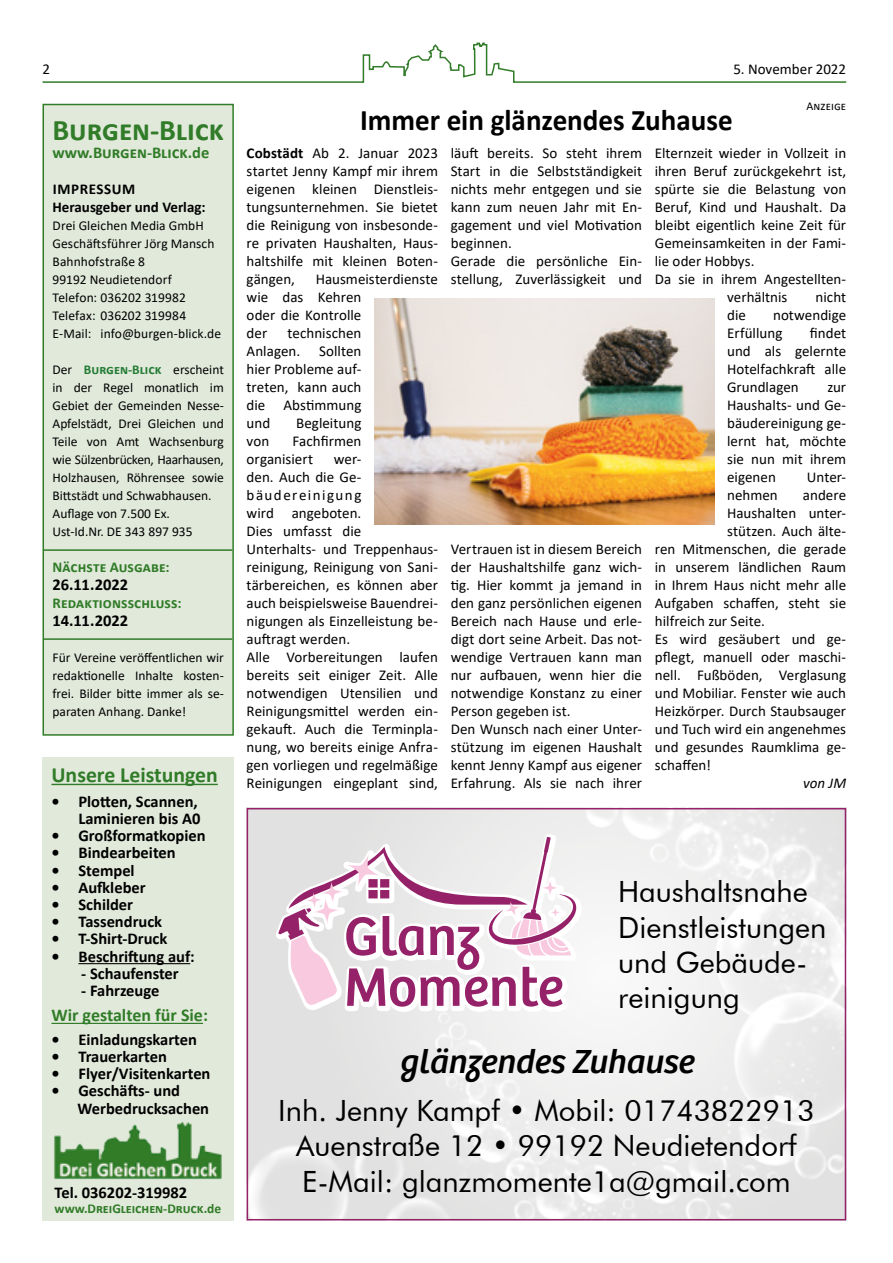
<style>
.page{position:relative;width:893px;height:1263px;background:#fff}
.page>*{position:absolute;margin:0;border:0;box-sizing:border-box;transform-origin:0 0}
.t1{font:italic 34.65px "Bree";color:#000}
.Headline_1{font:700 30px "Calibri";color:#000}
.t2{font:700 30px "Calibri";letter-spacing:-.005em;color:#317c28}
.t3{font:29.25px/35.1px "Futura BT";color:#000}
.t4{font:700 21.75px "Calibri";color:#317c28}
.t5{font:700 18px "Calibri";color:#317c28}
.Fließtext{font:700 16.5px/17.2px "Calibri";color:#000;text-align:right}
.t6{font:700 16.5px "Calibri";color:#317c28}
.Fließtext-2{font:15px/18px "Calibri";color:#000;text-align:justify}
.Fließtext-3{font:700 15px "Calibri";letter-spacing:.005em;color:#317c28}
.t7{font:700 15px "Calibri";color:#000}
.t8{font:700 15px "Calibri";letter-spacing:.04em;color:#000}
.Fließtext-4{font:italic 15px "Calibri";color:#000}
.Fließtext-5{font:13.5px/18px "Calibri";color:#000;text-align:justify}
.t9{font:700 13.5px "Calibri";letter-spacing:-.005em;color:#317c28}
.t10{font:12px "Calibri";letter-spacing:.01em;color:#000}
.s1{font-weight:700}
.s2{font-weight:700;color:#247c35}
</style>
<div class="page">
<img style="left:374px;top:299px;width:340px;height:225px">
<div style="left:43px;top:757px;width:191px;height:463px;background:#e1e9db"></div>
<hr style="left:51px;top:784px;width:167px;height:1px;background:#317c28">
<hr style="left:78px;top:963px;width:112px;height:1px;background:#000">
<hr style="left:51px;top:1023px;width:152px;height:1px;background:#317c28">
<img style="left:54px;top:1121px;width:168px;height:59px">
<svg style="left:42px;top:42px;width:805px;height:41px"></svg>
<div style="left:43px;top:104px;width:190px;height:631px;background:#e1e9db"></div>
<hr style="left:44px;top:549px;width:188px;height:2px;background:#317c28">
<hr style="left:44px;top:638px;width:188px;height:2px;background:#317c28">
<div style="left:43px;top:104px;width:191px;height:632px;border:2px solid #317c28"></div>
<svg style="left:276px;top:835px;width:305px;height:177px"></svg>
<svg style="left:277px;top:837px;width:299px;height:170px"></svg>
<div style="left:247px;top:808px;width:599px;height:412px;border:2px solid #952269"></div>
<p class="Fließtext-2" style="left:43px;top:60px;width:9px">2</p>
<p class="Fließtext-2" style="left:733px;top:60px;width:114px">5. November 2022</p>
<p class="t10" style="left:806px;top:98px;width:41px">Anzeige</p>
<p class="Headline_1" style="left:360px;top:98px;width:374px">Immer ein glänzendes Zuhause</p>
<p class="Fließtext-2" style="left:247px;top:144px;width:193px"><span class="s1">Cobstädt</span> Ab 2. Januar 2023 startet Jenny Kampf mir ihrem eigenen kleinen Dienstleis&shy;tungsunternehmen. Sie bietet die Reinigung von insbesonde&shy;re privaten Haushalten, Haus&shy;haltshilfe mit kleinen Boten&shy;gängen,</p>
<p class="t2" style="left:53px;top:109px;width:173px">Burgen-Blick</p>
<p class="t6" style="left:53px;top:141px;width:158px">www.Burgen-Blick.de</p>
<p class="t8" style="left:53px;top:178px;width:84px">IMPRESSUM</p>
<p class="t7" style="left:53px;top:196px;width:155px">Herausgeber und Verlag:</p>
<p class="Fließtext-5" style="left:53px;top:216px;width:153px">Drei Gleichen Media GmbH</p>
<p class="Fließtext-5" style="left:53px;top:234px;width:164px">Geschäftsführer Jörg Mansch</p>
<p class="Fließtext-5" style="left:53px;top:252px;width:94px">Bahnhofstraße 8</p>
<p class="Fließtext-5" style="left:53px;top:270px;width:121px">99192 Neudietendorf</p>
<p class="Fließtext-5" style="left:53px;top:288px;width:135px">Telefon: 036202 319982</p>
<p class="Fließtext-5" style="left:53px;top:306px;width:135px">Telefax: 036202 319984</p>
<p class="Fließtext-5" style="left:53px;top:324px;width:170px">E-Mail: info@burgen-blick.de</p>
<p class="Fließtext-5" style="left:53px;top:360px;width:173px">Der <span class="s2">Burgen-Blick</span> erscheint in der Regel monatlich im Gebiet der Gemeinden Nesse-Apfelstädt, Drei Gleichen und Teile von Amt Wachsenburg wie Sülzenbrücken, Haar-hausen, Holz-hausen, Röhrensee sowie Bitt-städt und Schwabhausen.</p>
<p class="Fließtext-5" style="left:53px;top:504px;width:119px">Auflage von 7.500 Ex.</p>
<p class="Fließtext-5" style="left:53px;top:522px;width:142px">Ust-Id.Nr. DE 343 897 935</p>
<p class="Fließtext-3" style="left:53px;top:556px;width:119px">Nächste Ausgabe:</p>
<p class="Fließtext" style="left:53px;top:576px;width:77px">26.11.2022</p>
<p class="Fließtext-3" style="left:53px;top:592px;width:131px">Redaktionsschluss:</p>
<p class="Fließtext" style="left:53px;top:612px;width:77px">14.11.2022</p>
<p class="Fließtext-5" style="left:53px;top:648px;width:173px">Für Vereine veröffentlichen wir redaktionelle Inhalte kosten&shy;frei. Bilder bitte immer als se&shy;paraten Anhang. Danke!</p>
<p class="Fließtext-2" style="left:451px;top:144px;width:193px">läuft bereits. So steht ihrem Start in die Selbstständigkeit nichts mehr entgegen und sie kann zum neuen Jahr mit En&shy;gagement und viel Motivation beginnen.</p>
<p class="Fließtext-2" style="left:451px;top:252px;width:193px">Gerade die persönliche Ein&shy;stellung, Zuverlässigkeit und</p>
<p class="Fließtext-2" style="left:655px;top:144px;width:193px">Elternzeit wieder in Vollzeit in ihren Beruf zurückgekehrt ist, spürte sie die Belastung von Beruf, Kind und Haushalt. Da bleibt eigentlich keine Zeit für Gemeinsamkeiten in der Fami&shy;lie oder Hobbys.</p>
<p class="Fließtext-2" style="left:727px;top:270px;width:121px;text-indent:-72px">Da sie in ihrem Angestellten&shy;verhältnis</p>
<p class="Fließtext-2" style="left:247px;top:270px;width:193px;text-align:left;text-indent:69px">Hausmeisterdienste wie das Kehren<br>oder die Kontrolle<br>der</p>
<p class="Fließtext-2" style="left:815px;top:288px;width:32px">nicht</p>
<p class="Fließtext-2" style="left:727px;top:306px;width:20px">die</p>
<p class="Fließtext-2" style="left:727px;top:306px;width:121px;text-indent:46px">notwendige<br>Erfüllung</p>
<p class="Fließtext-2" style="left:727px;top:324px;width:121px;text-indent:83px">findet und als gelernte Hotelfachkraft alle Grundlagen</p>
<p class="Fließtext-2" style="left:247px;top:324px;width:116px;text-indent:41px">technischen<br>Anlagen.</p>
<p class="Fließtext-2" style="left:247px;top:342px;width:116px;text-indent:72px">Sollten hier Probleme auf&shy;treten, kann auch die Abstimmung und</p>
<p class="Fließtext-2" style="left:727px;top:378px;width:121px;text-indent:100px">zur Haushalts- und Ge&shy;bäudereinigung ge&shy;lernt hat, möchte sie nun mit ihrem eigenen</p>
<p class="Fließtext-2" style="left:296px;top:414px;width:67px">Begleitung</p>
<p class="Fließtext-2" style="left:247px;top:432px;width:116px;text-indent:46px">Fachfirmen organisiert</p>
<p class="Fließtext-2" style="left:247px;top:432px;width:24px">von</p>
<p class="Fließtext-2" style="left:247px;top:450px;width:193px;text-align:left;text-indent:87px">wer-<br>den. Auch die Ge&shy;bäudereinigung<br>wird angeboten.<br>Dies umfasst die<br>Unterhalts- und Treppenhaus&shy;reinigung, Reinigung von Sani&shy;tärbereichen, es können aber auch beispielsweise Bauendrei&shy;nigungen als Einzelleistung be&shy;auftragt werden.</p>
<p class="Fließtext-2" style="left:247px;top:648px;width:193px">Alle Vorbereitungen laufen bereits seit einiger Zeit. Alle notwendigen Utensilien und Reinigungsmittel werden ein&shy;gekauft. Auch die Terminpla&shy;nung, wo bereits einige Anfra&shy;gen vorliegen und regelmäßige Reinigungen eingeplant sind,</p>
<p class="Fließtext-2" style="left:807px;top:468px;width:41px">Unter-</p>
<p class="Fließtext-2" style="left:727px;top:486px;width:52px">nehmen</p>
<p class="Fließtext-2" style="left:803px;top:486px;width:45px">andere</p>
<p class="Fließtext-2" style="left:727px;top:504px;width:121px">Haushalten unter-</p>
<p class="Fließtext-2" style="left:727px;top:522px;width:121px">stützen. Auch älte-</p>
<p class="Fließtext-2" style="left:655px;top:540px;width:193px">ren Mitmenschen, die gerade</p>
<p class="Fließtext-2" style="left:655px;top:558px;width:193px">in unserem ländlichen Raum</p>
<p class="Fließtext-2" style="left:655px;top:576px;width:193px">in Ihrem Haus nicht mehr alle</p>
<p class="Fließtext-2" style="left:655px;top:594px;width:193px">Aufgaben schaffen, steht sie</p>
<p class="Fließtext-2" style="left:655px;top:612px;width:111px">hilfreich zur Seite.</p>
<p class="Fließtext-2" style="left:655px;top:630px;width:193px">Es wird gesäubert und ge&shy;pflegt, manuell oder maschi&shy;nell. Fußböden, Verglasung und Mobiliar. Fenster wie auch Heizkörper. Durch Staubsauger und Tuch wird ein angenehmes und gesundes Raumklima ge&shy;schaffen!</p>
<p class="Fließtext-2" style="left:451px;top:540px;width:193px">Vertrauen ist in diesem Bereich der Haushaltshilfe ganz wich&shy;tig. Hier kommt ja jemand in den ganz persönlichen eigenen Bereich nach Hause und erle&shy;digt dort seine Arbeit. Das not&shy;wendige Vertrauen kann man nur aufbauen, wenn hier die notwendige Konstanz zu einer Person gegeben ist.</p>
<p class="Fließtext-2" style="left:451px;top:720px;width:193px">Den Wunsch nach einer Unter&shy;stützung im eigenen Haushalt kennt Jenny Kampf aus eigener Erfahrung. Als sie nach ihrer</p>
<p class="t4" style="left:51px;top:759px;width:168px">Unsere Leistungen</p>
<p class="Fließtext-4" style="left:803px;top:773px;width:45px">von JM</p>
<p class="Fließtext" style="left:51px;top:792px;width:150px">• Plotten, Scannen,<br>Laminieren bis A0</p>
<p class="Fließtext" style="left:51px;top:827px;width:156px">• Großformatkopien</p>
<p class="Fließtext" style="left:51px;top:844px;width:126px">• Bindearbeiten</p>
<p class="Fließtext" style="left:51px;top:861px;width:85px">• Stempel</p>
<p class="Fließtext" style="left:51px;top:878px;width:96px">• Aufkleber</p>
<p class="Fließtext" style="left:51px;top:896px;width:83px">• Schilder</p>
<p class="Fließtext" style="left:51px;top:913px;width:112px">• Tassendruck</p>
<p class="Fließtext" style="left:51px;top:930px;width:117px">• T-Shirt-Druck</p>
<p class="Fließtext" style="left:51px;top:947px;width:145px">• Beschriftung auf:</p>
<p class="Fließtext" style="left:81px;top:965px;width:99px">- Schaufenster</p>
<p class="Fließtext" style="left:81px;top:982px;width:80px">- Fahrzeuge</p>
<p class="t5" style="left:51px;top:1003px;width:158px">Wir gestalten für Sie:</p>
<p class="Fließtext" style="left:51px;top:1030px;width:147px">• Einladungskarten</p>
<p class="Fließtext" style="left:51px;top:1047px;width:117px">• Trauerkarten</p>
<p class="Fließtext" style="left:51px;top:1065px;width:161px">• Flyer/Visitenkarten</p>
<p class="Fließtext" style="left:78px;top:1082px;width:133px;text-align:left;text-indent:-26px">• Geschäfts- und<br>Werbedrucksachen</p>
<p class="t3" style="left:618px;top:874px;width:210px">Haushaltsnahe<br>Dienstleistungen und Gebäude&shy;reinigung</p>
<p class="t1" style="left:399px;top:1042px;width:296px">glänzendes Zuhause</p>
<p class="t3" style="left:278px;top:1093px;width:538px;text-align:center">Inh. Jenny Kampf • Mobil: 01743822913<br>Auenstraße 12 • 99192 Neudietendorf<br>E-Mail: glanzmomente1a@gmail.com</p>
<p class="Fließtext" style="left:55px;top:1184px;width:134px">Tel. 036202-319982</p>
<p class="t9" style="left:55px;top:1199px;width:168px">www.DreiGleichen-Druck.de</p>
</div>
